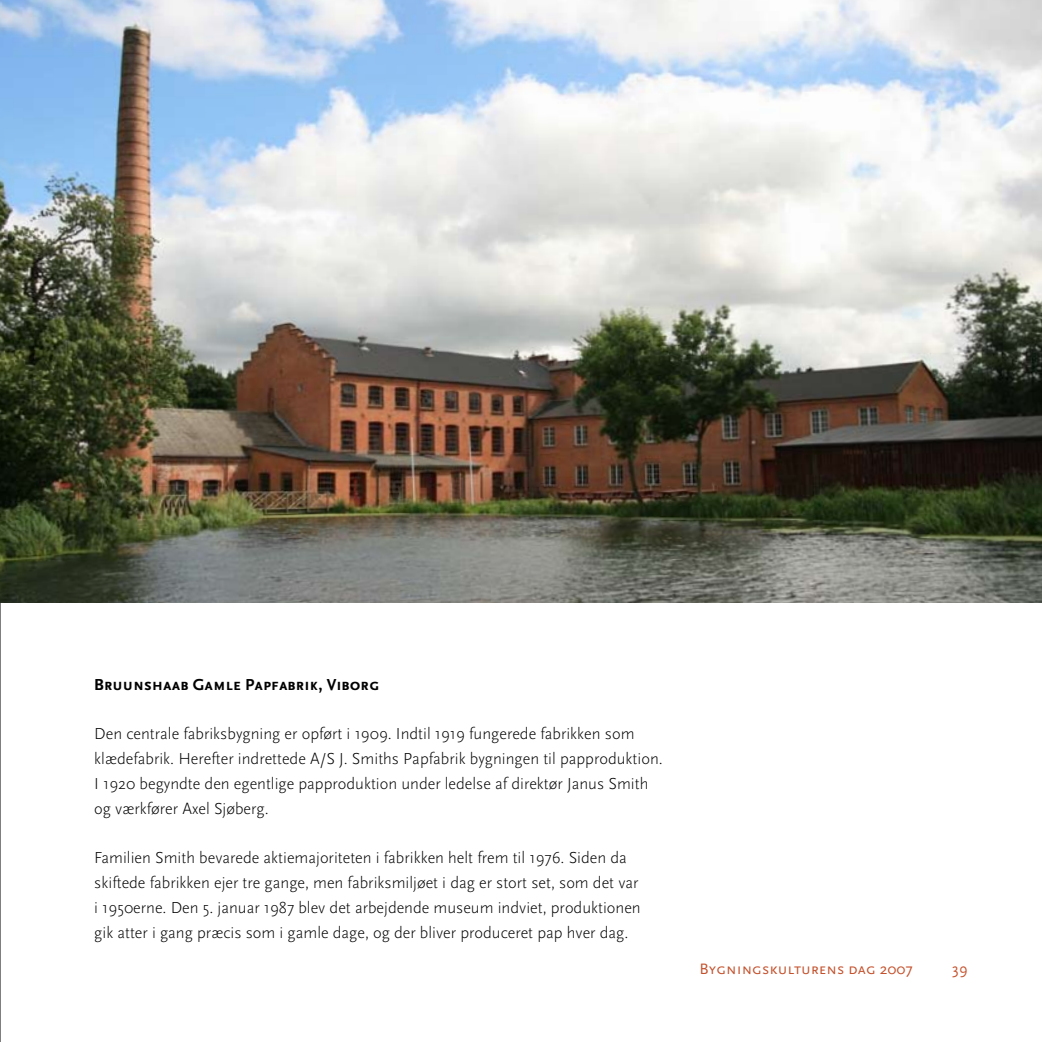
<style>
.page{position:relative;width:1042px;height:1042px;background:#fff}
.page>*{position:absolute;margin:0;border:0;box-sizing:border-box;transform-origin:0 0}
.t1{font:300 16.62px/24.8px "Scala Sans";color:#000}
.t2{font:700 16.62px "Scala Sans Caps";color:#000}
.t3{font:15.75px "Scala Sans Caps";color:#c4512c}
.t4{font:15.75px "Scala Sans";color:#c4512c}
</style>
<div class="page">
<hr style="left:0;top:0;width:1px;height:1042px;background:#000">
<img style="left:0;top:0;width:1042px;height:603px">
<p class="t2" style="left:94px;top:675px;width:287px">Bruunshaab Gamle Papfabrik, Viborg</p>
<p class="t1" style="left:94px;top:721px;width:570px">Den centrale fabriksbygning er opført i 1909. Indtil 1919 fungerede fabrikken som klædefabrik. Herefter indrettede A/S J. Smiths Papfabrik bygningen til papproduktion.<br>I 1920 begyndte den egentlige papproduktion under ledelse af direktør Janus Smith og værkfører Axel Sjøberg.</p>
<p class="t1" style="left:94px;top:845px;width:548px">Familien Smith bevarede aktiemajoriteten i fabrikken helt frem til 1976. Siden da skiftede fabrikken ejer tre gange, men fabriksmiljøet i dag er stort set, som det var i 1950erne. Den 5. januar 1987 blev det arbejdende museum indviet, produktionen gik atter i gang præcis som i gamle dage, og der bliver produceret pap hver dag.</p>
<p class="t3" style="left:699px;top:961px;width:215px">Bygningskulturens dag 2007</p>
<p class="t4" style="left:952px;top:960px;width:8px">39</p>
</div>
